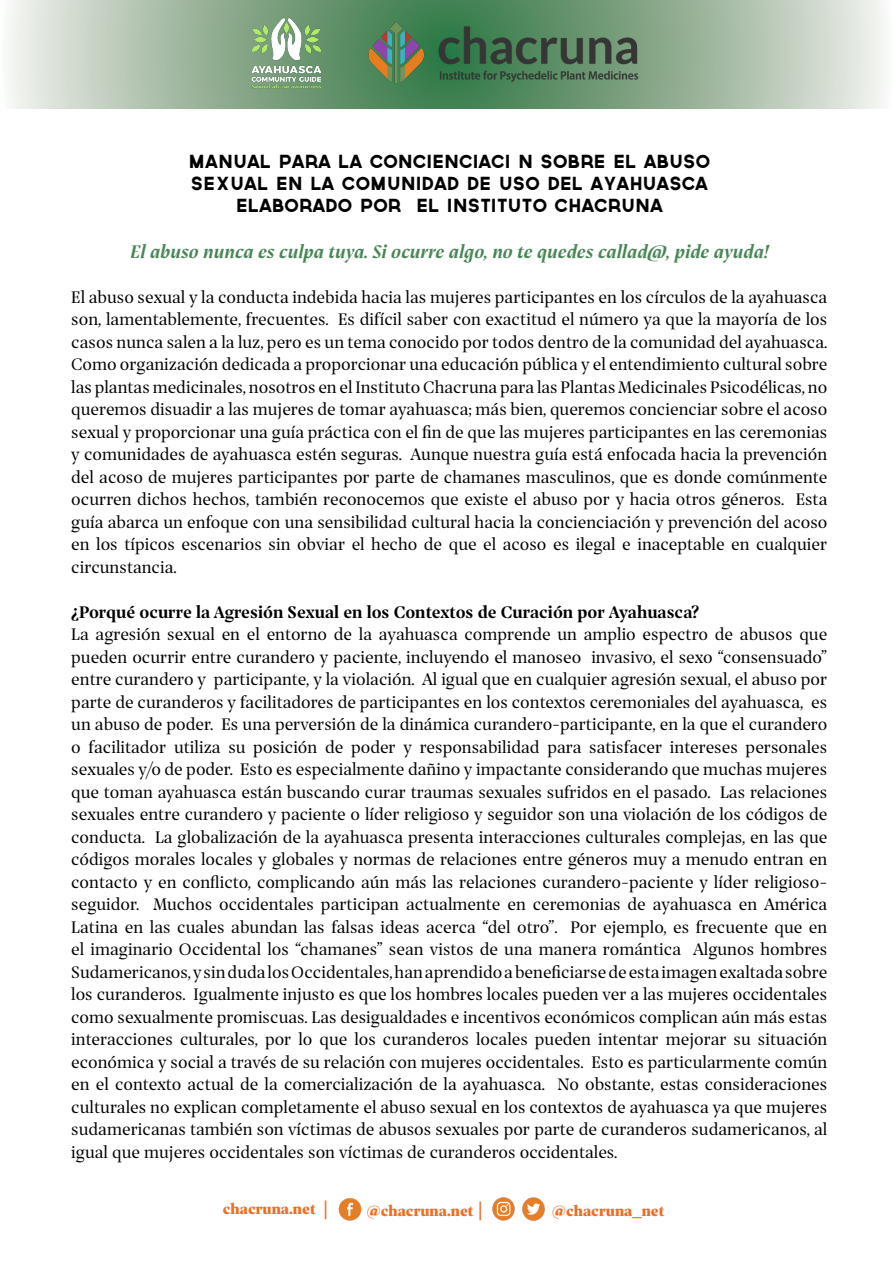
<style>
.page{position:relative;width:893px;height:1263px;background:#fff}
.page>*{position:absolute;margin:0;border:0;box-sizing:border-box;transform-origin:0 0}
.t1{font:19.5px "Prospectus Std Bld Ital";color:#488556}
.t2{font:18px/22.5px "Prospectus Std";color:#000;text-align:justify}
.t3{font:18px/21.6px "Governor";color:#000;text-align:center}
.t4{font:18px "Prospectus Std Bld";color:#000}
.t5{font:900 15.45px "Prospectus Std";color:#ec6e24}
</style>
<div class="page">
<svg style="left:9px;top:0;width:876px;height:108px;background:#a6bda7"></svg>
<img style="left:338px;top:1198px;width:24px;height:22px">
<img style="left:492px;top:1197px;width:23px;height:24px">
<img style="left:522px;top:1197px;width:23px;height:24px">
<img style="left:357px;top:14px;width:289px;height:80px">
<img style="left:247px;top:14px;width:80px;height:80px">
<p class="t3" style="left:189px;top:151px;width:523px">MANUAL PARA LA CONCIENCIACIÓN SOBRE EL ABUSO<br>SEXUAL EN LA COMUNIDAD DE USO DEL AYAHUASCA<br>ELABORADO POR EL INSTITUTO CHACRUNA</p>
<p class="t1" style="left:130px;top:238px;width:640px">El abuso nunca es culpa tuya. Si ocurre algo, no te quedes callad@, pide ayuda!</p>
<p class="t2" style="left:71px;top:285px;width:758px">El abuso sexual y la conducta indebida hacia las mujeres participantes en los círculos de la ayahuasca son, lamentablemente, frecuentes. Es difícil saber con exactitud el número ya que la mayoría de los casos nunca salen a la luz, pero es un tema conocido por todos dentro de la comunidad del ayahuasca.<br>Como organización dedicada a proporcionar una educación pública y el entendimiento cultural sobre las plantas medicinales, nosotros en el Instituto Chacruna para las Plantas Medicinales Psicodélicas, no queremos disuadir a las mujeres de tomar ayahuasca; más bien, queremos concienciar sobre el acoso sexual y proporcionar una guía práctica con el fin de que las mujeres participantes en las ceremonias y comunidades de ayahuasca estén seguras. Aunque nuestra guía está enfocada hacia la prevención del acoso de mujeres participantes por parte de chamanes masculinos, que es donde comúnmente ocurren dichos hechos, también reconocemos que existe el abuso por y hacia otros géneros. Esta guía abarca un enfoque con una sensibilidad cultural hacia la concienciación y prevención del acoso en los típicos escenarios sin obviar el hecho de que el acoso es ilegal e inaceptable en cualquier circunstancia.</p>
<p class="t4" style="left:71px;top:598px;width:629px">¿Porqué ocurre la Agresión Sexual en los Contextos de Curación por Ayahuasca?</p>
<p class="t2" style="left:71px;top:622px;width:758px">La agresión sexual en el entorno de la ayahuasca comprende un amplio espectro de abusos que pueden ocurrir entre curandero y paciente, incluyendo el manoseo invasivo, el sexo “consensuado” entre curandero y participante, y la violación. Al igual que en cualquier agresión sexual, el abuso por parte de curanderos y facilitadores de participantes en los contextos ceremoniales del ayahuasca, es un abuso de poder. Es una perversión de la dinámica curandero-participante, en la que el curandero o facilitador utiliza su posición de poder y responsabilidad para satisfacer intereses personales sexuales y/o de poder. Esto es especialmente dañino y impactante considerando que muchas mujeres que toman ayahuasca están buscando curar traumas sexuales sufridos en el pasado. Las relaciones sexuales entre curandero y paciente o líder religioso y seguidor son una violación de los códigos de conducta. La globalización de la ayahuasca presenta interacciones culturales complejas, en las que códigos morales locales y globales y normas de relaciones entre géneros muy a menudo entran en contacto y en conflicto, complicando aún más las relaciones curandero-paciente y líder religioso&shy;seguidor. Muchos occidentales participan actualmente en ceremonias de ayahuasca en América Latina en las cuales abundan las falsas ideas acerca “del otro”. Por ejemplo, es frecuente que en el imaginario Occidental los “chamanes” sean vistos de una manera romántica Algunos hombres Sudamericanos, y sin duda los Occidentales, han aprendido a beneficiarse de esta imagen exaltada sobre los curanderos. Igualmente injusto es que los hombres locales pueden ver a las mujeres occidentales como sexualmente promiscuas. Las desigualdades e incentivos económicos complican aún más estas interacciones culturales, por lo que los curanderos locales pueden intentar mejorar su situación económica y social a través de su relación con mujeres occidentales. Esto es particularmente común en el contexto actual de la comercialización de la ayahuasca. No obstante, estas consideraciones culturales no explican completamente el abuso sexual en los contextos de ayahuasca ya que mujeres sudamericanas también son víctimas de abusos sexuales por parte de curanderos sudamericanos, al igual que mujeres occidentales son víctimas de curanderos occidentales.</p>
<p class="t5" style="left:223px;top:1197px;width:106px">chacruna.net |</p>
<p class="t5" style="left:367px;top:1199px;width:117px">@chacruna.net |</p>
<p class="t5" style="left:552px;top:1199px;width:114px">@chacruna_net</p>
</div>
